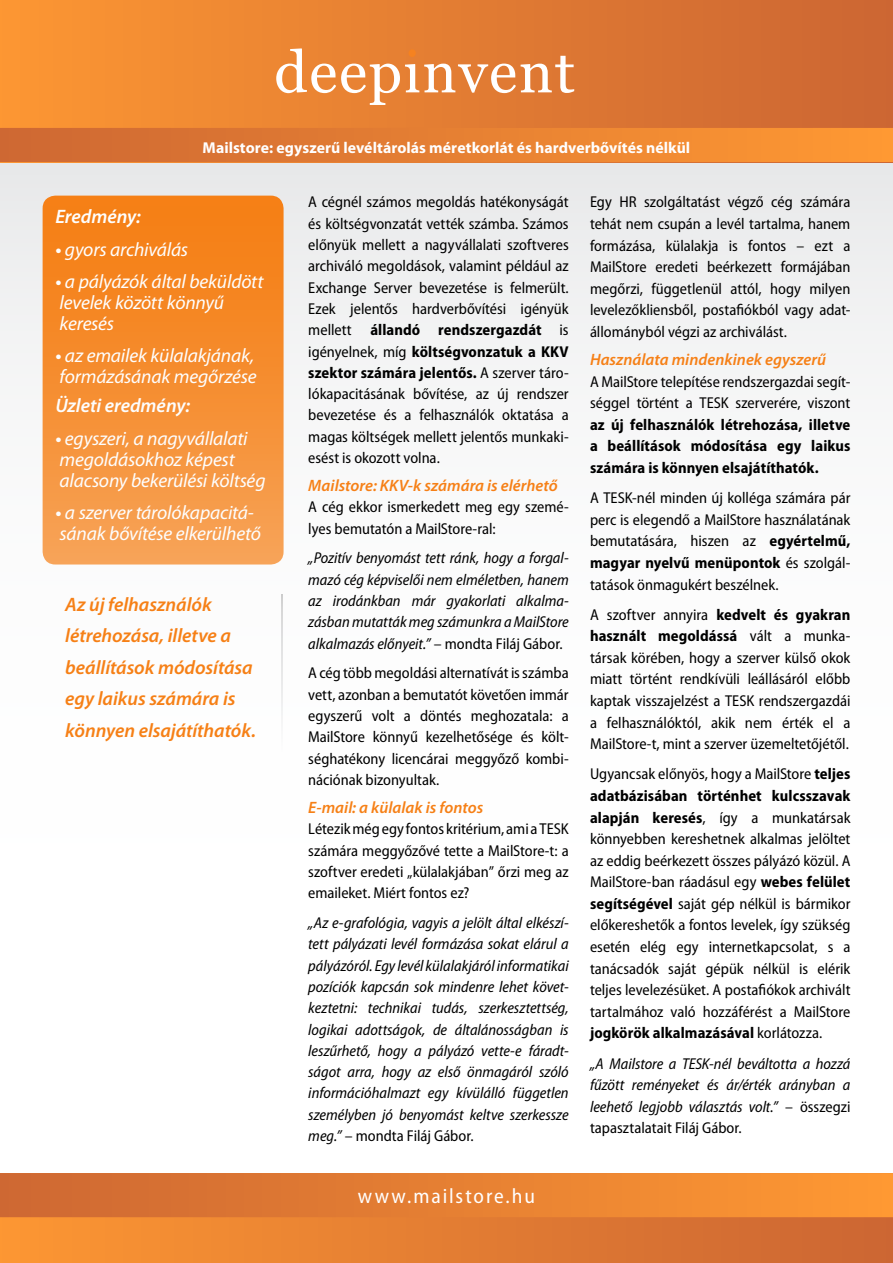
<style>
.page{position:relative;width:893px;height:1263px;background:#fff}
.page>*{position:absolute;margin:0;border:0;box-sizing:border-box;transform-origin:0 0}
.t1{font:semi-condensed 21px "Myriad Pro";letter-spacing:.09em;color:#fff}
.t2{font:italic 19.5px/20.9px "Myriad Pro";letter-spacing:-.01em;color:#fff}
.t3{font:italic 600 19.5px/31.5px "Myriad Pro";letter-spacing:-.005em;color:#f68016}
.t4{font:italic 600 19.5px "Myriad Pro";color:#fff}
.t5{font:italic 600 16.5px "Myriad Pro";color:#f68016}
.t6{font:semi-condensed 15.75px/21.6px "Myriad Pro";color:#000;text-align:justify}
.t7{font:italic semi-condensed 15.75px/21.3px "Myriad Pro";color:#000;text-align:justify}
.t8{font:700 semi-condensed 15.75px/21.6px "Myriad Pro";letter-spacing:.005em;color:#000;text-align:justify}
.t9{font:700 15.75px "Myriad Pro";letter-spacing:.005em;color:#fff}
.s1{font-weight:600}
.s2{font-weight:700}
.s3{font-style:normal}
</style>
<div class="page">
<div style="left:0;top:162px;width:893px;height:1077px;background:linear-gradient(to bottom,#eff0f0,#fff)"></div>
<div style="left:0;top:0;width:893px;height:162px;background:linear-gradient(to right,#fc9633,#cb6533)"></div>
<div style="left:0;top:128px;width:893px;height:34px;background:linear-gradient(to right,#cd6733,#f93)"></div>
<div style="left:0;top:1173px;width:893px;height:90px;background:linear-gradient(to right,#fc9633,#c63)"></div>
<div style="left:0;top:1173px;width:893px;height:44px;background:linear-gradient(to right,#cd6733,#f93)"></div>
<hr style="left:892px;top:0;width:1px;height:162px;background:#c63">
<hr style="left:892px;top:128px;width:1px;height:34px;background:#f93">
<svg style="left:276px;top:48px;width:298px;height:57px"></svg>
<svg style="left:281px;top:595px;width:2px;height:157px"></svg>
<div style="left:43px;top:196px;width:241px;height:368px;background:linear-gradient(to bottom,#f57c0f,#f7a155);border-radius:13px"></div>
<p class="t9" style="left:203px;top:137px;width:489px">Mailstore: egyszerű levéltárolás méretkorlát és hardverbővítés nélkül</p>
<p class="t4" style="left:55px;top:204px;width:87px">Eredmény:</p>
<p class="t2" style="left:55px;top:238px;width:134px"><span class="s1">•</span> gyors archiválás</p>
<p class="t2" style="left:55px;top:271px;width:210px"><span class="s1">•</span> a pályázók által beküldött levelek között könnyű keresés</p>
<p class="t2" style="left:55px;top:345px;width:203px"><span class="s1">•</span> az emailek külalakjának, formázásának megőrzése</p>
<p class="t4" style="left:55px;top:393px;width:136px">Üzleti eredmény:</p>
<p class="t2" style="left:55px;top:428px;width:212px"><span class="s1">•</span> egyszeri, a nagyvállalati megoldásokhoz képest alacsony bekerülési költség</p>
<p class="t2" style="left:55px;top:502px;width:207px"><span class="s1">•</span> a szerver tárolókapacitá&shy;sának bővítése elkerülhető</p>
<p class="t3" style="left:65px;top:588px;width:192px">Az új felhasználók létrehozása, illetve a beállítások módosítása egy laikus számára is könnyen elsajátíthatók.</p>
<p class="t6" style="left:308px;top:192px;width:262px">A cégnél számos megoldás hatékonyságát és költségvonzatát vették számba. Számos előnyük mellett a nagyvállalati szoftveres archiváló megoldások, valamint például az Exchange Server bevezetése is felmerült.<br>Ezek jelentős hardverbővítési igényük mellett <span class="s2">állandó rendszergazdát</span> is igényelnek, míg <span class="s2">költségvonzatuk a KKV szektor számára jelentős.</span> A szerver táro&shy;lókapacitásának bővítése, az új rendszer bevezetése és a felhasználók oktatása a magas költségek mellett jelentős munkaki&shy;esést is okozott volna.</p>
<p class="t5" style="left:308px;top:475px;width:251px">Mailstore: KKV-k számára is elérhető</p>
<p class="t6" style="left:308px;top:497px;width:262px">A cég ekkor ismerkedett meg egy szemé&shy;lyes bemutatón a MailStore-ral:</p>
<p class="t7" style="left:308px;top:548px;width:262px">„Pozitív benyomást tett ránk, hogy a forgal&shy;mazó cég képviselői nem elméletben, hanem az irodánkban már gyakorlati alkalma&shy;zásban mutatták meg számunkra a MailStore alkalmazás előnyeit.” <span class="s3">– mondta Filáj Gábor.</span></p>
<p class="t6" style="left:308px;top:663px;width:262px">A cég több megoldási alternatívát is számba vett, azonban a bemutatót követően immár egyszerű volt a döntés meghozatala: a MailStore könnyű kezelhetősége és költ&shy;séghatékony licencárai meggyőző kombi&shy;nációnak bizonyultak.</p>
<p class="t5" style="left:308px;top:797px;width:176px">E-mail: a külalak is fontos</p>
<p class="t6" style="left:308px;top:819px;width:262px">Létezik még egy fontos kritérium, ami a TESK számára meggyőzővé tette a MailStore-t: a szoftver eredeti „külalakjában” őrzi meg az emaileket. Miért fontos ez?</p>
<p class="t7" style="left:308px;top:912px;width:262px">„Az e-grafológia, vagyis a jelölt által elkészí&shy;tett pályázati levél formázása sokat elárul a pályázóról. Egy levél külalakjáról informatikai pozíciók kapcsán sok mindenre lehet követ&shy;keztetni: technikai tudás, szerkesztettség, logikai adottságok, de általánosságban is leszűrhető, hogy a pályázó vette-e fáradt&shy;ságot arra, hogy az első önmagáról szóló információhalmazt egy kívülálló független személyben jó benyomást keltve szerkessze meg.” <span class="s3">– mondta Filáj Gábor.</span></p>
<h1 class="t1" style="left:358px;top:1184px;width:179px">www.mailstore.hu</h1>
<p class="t6" style="left:590px;top:192px;width:262px">Egy HR szolgáltatást végző cég számára tehát nem csupán a levél tartalma, hanem formázása, külalakja is fontos – ezt a MailStore eredeti beérkezett formájában megőrzi, függetlenül attól, hogy milyen levelezőkliensből, postafiókból vagy adat&shy;állományból végzi az archiválást.</p>
<p class="t5" style="left:590px;top:349px;width:238px">Használata mindenkinek egyszerű</p>
<p class="t6" style="left:590px;top:371px;width:262px">A MailStore telepítése rendszergazdai segít&shy;séggel történt a TESK szerverére, viszont</p>
<p class="t8" style="left:590px;top:414px;width:262px">az új felhasználók létrehozása, illetve a beállítások módosítása egy laikus számára is könnyen elsajátíthatók.</p>
<p class="t6" style="left:590px;top:487px;width:262px">A TESK-nél minden új kolléga számára pár perc is elegendő a MailStore használatának bemutatására, hiszen az <span class="s2">egyértelmű, magyar nyelvű menüpontok</span> és szolgál&shy;tatások önmagukért beszélnek.</p>
<p class="t6" style="left:590px;top:604px;width:262px">A szoftver annyira <span class="s2">kedvelt és gyakran használt megoldássá</span> vált a munka&shy;társak körében, hogy a szerver külső okok miatt történt rendkívüli leállásáról előbb kaptak visszajelzést a TESK rendszergazdái a felhasználóktól, akik nem érték el a MailStore-t, mint a szerver üzemeltetőjétől.</p>
<p class="t6" style="left:590px;top:763px;width:262px">Ugyancsak előnyös, hogy a MailStore <span class="s2">teljes adatbázisában történhet kulcsszavak alapján keresés</span>, így a munkatársak könnyebben kereshetnek alkalmas jelöltet az eddig beérkezett összes pályázó közül. A MailStore-ban ráadásul egy <span class="s2">webes felület segítségével</span> saját gép nélkül is bármikor előkereshetők a fontos levelek, így szükség esetén elég egy internetkapcsolat, s a tanácsadók saját gépük nélkül is elérik teljes levelezésüket. A postafiókok archivált tartalmához való hozzáférést a MailStore <span class="s2">jogkörök alkalmazásával</span> korlátozza.</p>
<p class="t7" style="left:590px;top:1053px;width:262px">„A Mailstore a TESK-nél beváltotta a hozzá fűzött reményeket és ár/érték arányban a leehető legjobb választás volt.” <span class="s3">– összegzi tapasztalatait Filáj Gábor.</span></p>
</div>
